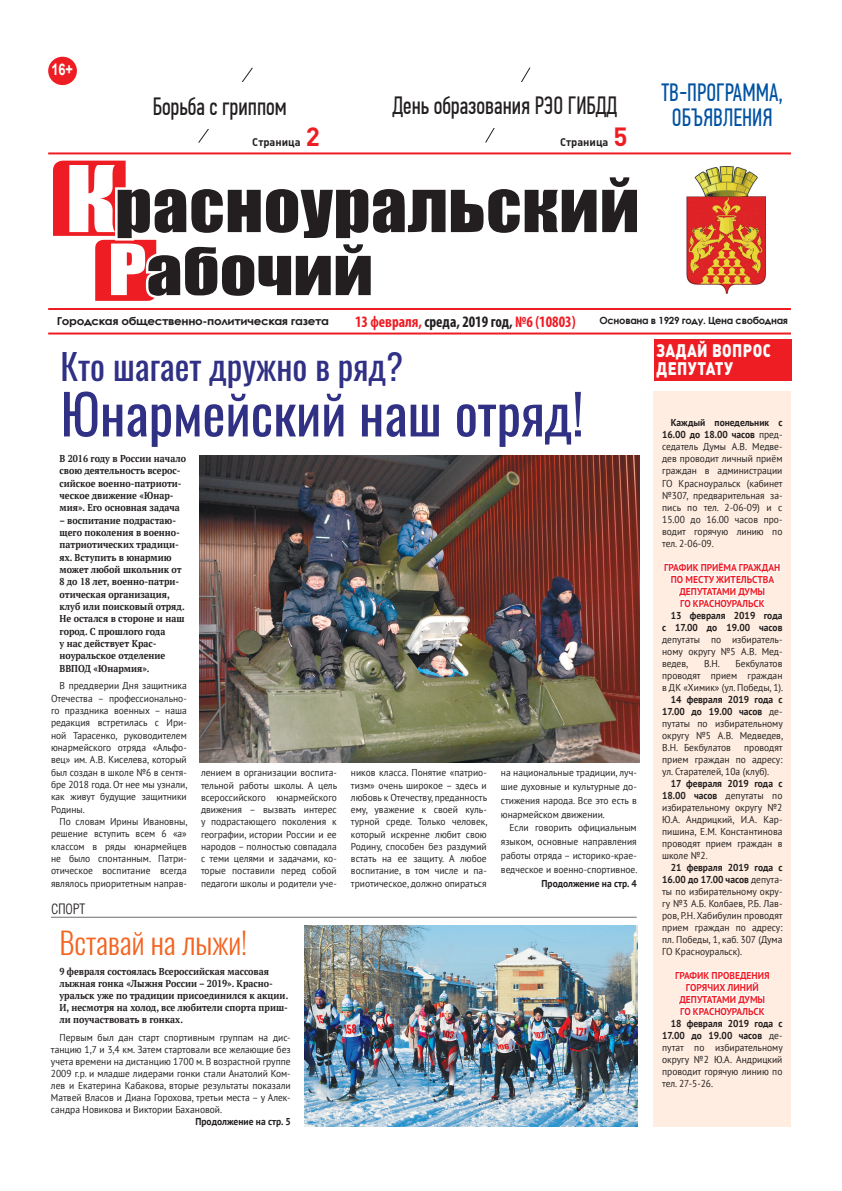
<style>
.page{position:relative;width:842px;height:1191px;background:#fff}
.page>*{position:absolute;margin:0;border:0;box-sizing:border-box;transform-origin:0 0}
.t1{font:65.2px "Impact";letter-spacing:.01em;color:#231f20;scale:1.09 1}
.t2{font:60.5px "Impact";color:#231f20;scale:1.18 1}
.t3{font:55px "Oswald";color:#303085}
.t4{font:35px "Oswald";color:#303085}
.t5{font:300 30px "Oswald";color:#f36421}
.t6{font:700 26px "Plumb";color:#ee1d23}
.t7{font:25px "PF Din Text Comp Pro";color:#231f20;scale:.95 1}
.t8{font:25px/25px "PF Din Text Comp Pro";color:#0152a2;text-align:center;scale:.95 1}
.t9{font:900 18px/18px "Plumb Soft";letter-spacing:.03em;color:#fff;scale:.83 1}
.t10{font:700 condensed 16px "Myriad Pro";color:#ee1d23;scale:.95 1}
.t11{font:700 16px "Arial";color:#fff;scale:.8 1}
.t12{font:300 14px "Helios Cond";color:#231f20;scale:.95 1}
.t13{font:700 11px "Century Gothic";letter-spacing:-.03em;color:#231f20;scale:1.09 1}
.t14{font:700 11px "Plumb";color:#231f20}
.t15{font:10px/12px "PT Sans";color:#231f20;text-align:justify;scale:.95 1}
.t16{font:700 10px/12.3px "PT Serif";color:#231f20;scale:.9 1}
.t17{font:700 10px/12px "PT Sans";color:#ee1d23;text-align:center;scale:.95 1}
.t18{font:700 10px/12px "PT Sans";color:#231f20;text-align:right;scale:.95 1}
.t19{font:700 9.9px "Century Gothic";letter-spacing:-.03em;color:#231f20}
.s1{font-size:84.8px;color:#fff}
.s2{font-size:65.2px;color:#fff}
.s3{color:#231f20}
.s4{font-weight:700}
</style>
<div class="page">
<svg style="left:485px;top:67px;width:46px;height:76px"></svg>
<div style="left:379px;top:82px;width:244px;height:45px;background:#fff"></div>
<hr style="left:48px;top:152px;width:743px;height:2px;background:#ee1d23">
<hr style="left:48px;top:332px;width:743px;height:2px;background:#ee1d23">
<svg style="left:53px;top:161px;width:589px;height:174px"></svg>
<hr style="left:48px;top:308px;width:743px;height:2px;background:#ee1d23">
<svg style="left:198px;top:67px;width:55px;height:76px"></svg>
<img style="left:686px;top:165px;width:80px;height:129px">
<div style="left:654px;top:339px;width:137px;height:42px;background:#ee1d23"></div>
<div style="left:654px;top:391px;width:137px;height:735px;background:#feede0"></div>
<svg style="left:664px;top:561px;width:117px;height:47px"></svg>
<svg style="left:674px;top:970px;width:96px;height:46px"></svg>
<div style="left:48px;top:57px;width:29px;height:28px;background:#ee1d23;border-radius:50%"></div>
<hr style="left:51px;top:916px;width:586px;height:1px;background:#6c6d70">
<img style="left:200px;top:455px;width:439px;height:308px">
<img style="left:304px;top:925px;width:333px;height:201px">
<h3 class="t11" style="left:51px;top:59px;width:29px">16+</h3>
<h3 class="t7" style="left:153px;top:92px;width:143px">Борьба с гриппом</h3>
<p class="t14" style="left:252px;top:135px;width:50px">Страница</p>
<h3 class="t6" style="left:306px;top:121px;width:16px">2</h3>
<h3 class="t7" style="left:393px;top:91px;width:238px">День образования РЭО ГИБДД</h3>
<p class="t14" style="left:560px;top:136px;width:50px">Страница</p>
<h3 class="t6" style="left:614px;top:122px;width:16px">5</h3>
<h1 class="t1" style="left:66px;top:156px;width:528px"><span class="s1">К</span>расноуральский</h1>
<h2 class="t2" style="left:108px;top:224px;width:226px"><span class="s2">Р</span>абочий</h2>
<h3 class="t8" style="left:661px;top:80px;width:130px">ТВ-ПРОГРАММА,<br>ОБЪЯВЛЕНИЯ</h3>
<p class="t13" style="left:57px;top:313px;width:251px">Городская общественно-политическая газета</p>
<h3 class="t10" style="left:355px;top:312px;width:234px">13 февраля, <span class="s3">среда, 2019 год,</span> №6 (10803)</h3>
<p class="t19" style="left:600px;top:313px;width:190px">Основана в 1929 году. Цена свободная</p>
<h3 class="t4" style="left:61px;top:336px;width:344px">Кто шагает дружно в ряд?</h3>
<h3 class="t3" style="left:61px;top:365px;width:525px">Юнармейский наш отряд!</h3>
<p class="t16" style="left:60px;top:452px;width:142px">В 2016 году в России начало свою деятельность всерос&shy;сийское военно-патриоти&shy;ческое движение «Юнар&shy;мия». Его основная задача</p>
<p class="t16" style="left:60px;top:514px;width:141px">– воспитание подрастаю&shy;щего поколения в военно&shy;патриотических традици&shy;ях. Вступить в юнармию может любой школьник от<br>8 до 18 лет, военно-патри&shy;отическая организация, клуб или поисковый отряд.<br>Не остался в стороне и наш город. С прошлого года<br>у нас действует Крас&shy;ноуральское отделение<br>ВВПОД «Юнармия».</p>
<p class="t15" style="left:51px;top:679px;width:145px;line-height:12.3px;text-indent:9px">В преддверии Дня защитника Отечества – профессионально&shy;го праздника военных – наша редакция встретилась с Ири&shy;ной Тарасенко, руководителем юнармейского отряда «Альфо&shy;вец» им. А.В. Киселева, который был создан в школе №6 в сентя&shy;бре 2018 года. От нее мы узнали, как живут будущие защитники Родины.</p>
<p class="t15" style="left:51px;top:815px;width:145px;line-height:12.3px;text-indent:9px">По словам Ирины Ивановны, решение вступить всем 6 «а» классом в ряды юнармейцев не было спонтанным. Патри&shy;отическое воспитание всегда являлось приоритетным направ-</p>
<p class="t15" style="left:201px;top:766px;width:145px;line-height:12.3px">лением в организации воспита&shy;тельной работы школы. А цель всероссийского юнармейского движения – вызвать интерес у подрастающего поколения к географии, истории России и ее народов – полностью совпадала с теми целями и задачами, ко&shy;торые поставили перед собой педагоги школы и родители уче-</p>
<p class="t15" style="left:351px;top:766px;width:145px;line-height:12.3px">ников класса. Понятие «патрио&shy;тизм» очень широкое – здесь и любовь к Отечеству, преданность ему, уважение к своей куль&shy;турной среде. Только человек, который искренне любит свою Родину, способен без раздумий встать на ее защиту. А любое воспитание, в том числе и па&shy;триотическое, должно опираться</p>
<p class="t15" style="left:501px;top:765px;width:144px;line-height:13.8px">на национальные традиции, луч&shy;шие духовные и культурные до&shy;стижения народа. Все это есть в юнармейском движении.</p>
<p class="t15" style="left:501px;top:821px;width:145px;line-height:13.8px;text-indent:9px">Если говорить официальным языком, основные направления работы отряда – историко-крае&shy;ведческое и военно-спортивное.</p>
<p class="t18" style="left:541px;top:877px;width:102px">Продолжение на стр. 4</p>
<h3 class="t12" style="left:51px;top:902px;width:38px">сПорт</h3>
<h3 class="t5" style="left:60px;top:916px;width:189px">Вставай на лыжи!</h3>
<p class="t16" style="left:59px;top:965px;width:256px;line-height:12px">9 февраля состоялась Всероссийская массовая лыжная гонка «Лыжня России – 2019». Красно&shy;уральск уже по традиции присоединился к акции.<br>И, несмотря на холод, все любители спорта приш&shy;ли поучаствовать в гонках.</p>
<p class="t15" style="left:51px;top:1031px;width:254px;text-indent:9px">Первым был дан старт спортивным группам на дис&shy;танцию 1,7 и 3,4 км. Затем стартовали все желающие без учета времени на дистанцию 1700 м. В возрастной группе 2009 г.р. и младше лидерами гонки стали Анатолий Ком&shy;лев и Екатерина Кабакова, вторые результаты показали Матвей Власов и Диана Горохова, третьи места – у Алек&shy;сандра Новикова и Виктории Бахановой.</p>
<p class="t18" style="left:195px;top:1115px;width:102px">Продолжение на стр. 5</p>
<h3 class="t9" style="left:657px;top:342px;width:139px">ЗАДАЙ ВОПРОС<br>ДЕПУТАТУ</h3>
<p class="t15" style="left:662px;top:417px;width:128px;text-indent:9px"><span class="s4">Каждый понедельник с 16.00 до 18.00 часов</span> пред&shy;седатель Думы А.В. Медве&shy;дев проводит личный приём граждан в администрации ГО Красноуральск (кабинет №307, предварительная за&shy;пись по тел. 2-06-09) и с 15.00 до 16.00 часов про&shy;водит горячую линию по тел. 2-06-09.</p>
<p class="t17" style="left:664px;top:561px;width:124px">ГРАФИК ПРИЁМА ГРАЖДАН<br>ПО МЕСТУ ЖИТЕЛЬСТВА<br>ДЕПУТАТАМИ ДУМЫ<br>ГО КРАСНОУРАЛЬСК</p>
<p class="t18" style="left:662px;top:609px;width:128px">13 февраля 2019 года<br>с 17.00 до 19.00 часов</p>
<p class="t15" style="left:662px;top:633px;width:128px">депутаты по избиратель&shy;ному округу №5 А.В. Мед&shy;ведев,</p>
<p class="t15" style="left:662px;top:657px;width:129px;text-indent:73px">Бекбулатов проводят прием граждан в ДК «Химик» (ул. Победы, 1).</p>
<p class="t15" style="left:662px;top:693px;width:129px;text-indent:9px"><span class="s4">14 февраля 2019 года с 17.00 до 19.00 часов</span> де&shy;путаты по избирательному округу №5 А.В. Медведев, В.Н. Бекбулатов</p>
<p class="t15" style="left:704px;top:657px;width:18px">В.Н.</p>
<p class="t15" style="left:662px;top:741px;width:128px;text-indent:82px">проводят прием граждан по адресу: ул. Старателей, 10а (клуб).</p>
<p class="t15" style="left:662px;top:777px;width:128px;text-indent:9px"><span class="s4">17 февраля 2019 года с 18.00 часов</span> депутаты по избирательному округу №2<br>Ю.А. Андрицкий, И.А. Кар&shy;пишина, Е.М. Константинова проводят прием граждан в школе №2.</p>
<p class="t15" style="left:662px;top:861px;width:128px;text-indent:9px"><span class="s4">21 февраля 2019 года с 16.00 до 17.00 часов</span> депута&shy;ты по избирательному окру&shy;гу №3 А.Б. Колбаев, Р.Б. Лав&shy;ров, Р.Н. Хабибулин проводят прием граждан по адресу: пл. Победы, 1, каб. 307 (Дума ГО Красноуральск).</p>
<p class="t17" style="left:675px;top:969px;width:101px">ГРАФИК ПРОВЕДЕНИЯ<br>ГОРЯЧИх ЛИНИЙ<br>ДЕПУТАТАМИ ДУМЫ<br>ГО КРАСНОУРАЛЬСК</p>
<p class="t15" style="left:662px;top:1017px;width:128px;text-indent:9px"><span class="s4">18 февраля 2019 года с 17.00 до 19.00 часов</span> де&shy;путат по избирательному округу №2 Ю.А. Андрицкий проводит горячую линию по тел. 27-5-26.</p>
</div>
